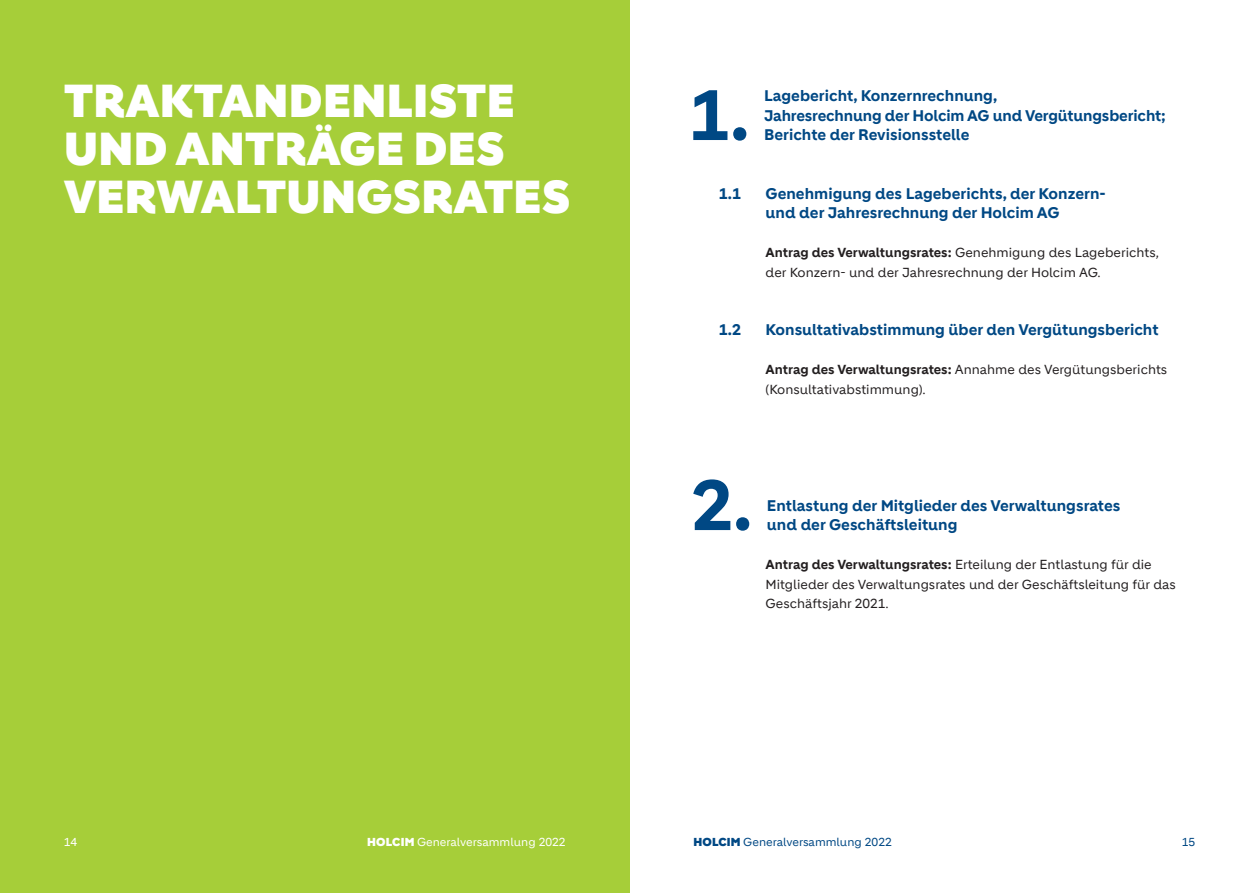
<style>
.page{position:relative;width:1259px;height:893px;background:#fff}
.page>*{position:absolute;margin:0;border:0;box-sizing:border-box;transform-origin:0 0}
.t1{font:700 69.15px "Holcim";color:#004884}
.t2{font:900 45px/48px "Holcim Headline";letter-spacing:.01em;color:#fff}
.t3{font:700 15px/19.5px "Holcim";color:#004884}
.t4{font:12.75px/19.5px "Holcim";color:#231f20}
.t5{font:11.25px "Holcim";color:#fff}
.t6{font:11.25px "Holcim";color:#004884}
.s1{font-weight:700}
.s2{font-family:"Holcim Headline";font-weight:900}
</style>
<div class="page">
<div style="left:0;top:0;width:629px;height:893px;background:#a6ce39"></div>
<h2 class="t2" style="left:64px;top:77px;width:508px">TRAKTANDENLISTE<br>UND ANTRÄGE DES<br>VERWALTUNGSRATES</h2>
<h1 class="t1" style="left:688px;top:75px;width:62px">1.</h1>
<p class="t3" style="left:764px;top:86px;width:403px">Lagebericht, Konzernrechnung,<br>Jahresrechnung der Holcim AG und Vergütungsbericht;<br>Berichte der Revisionsstelle</p>
<p class="t3" style="left:719px;top:184px;width:24px">1.1</p>
<p class="t3" style="left:765px;top:184px;width:340px">Genehmigung des Lageberichts, der Konzern&shy;und der Jahresrechnung der Holcim AG</p>
<p class="t4" style="left:765px;top:243px;width:395px"><span class="s1">Antrag des Verwaltungsrates:</span> Genehmigung des Lageberichts, der Konzern- und der Jahresrechnung der Holcim AG.</p>
<p class="t3" style="left:719px;top:320px;width:24px">1.2</p>
<p class="t3" style="left:765px;top:320px;width:394px">Konsultativabstimmung über den Vergütungsbericht</p>
<p class="t4" style="left:765px;top:360px;width:403px"><span class="s1">Antrag des Verwaltungsrates:</span> Annahme des Vergütungsberichts (Konsultativabstimmung).</p>
<h1 class="t1" style="left:691px;top:465px;width:62px">2.</h1>
<p class="t3" style="left:767px;top:496px;width:355px">Entlastung der Mitglieder des Verwaltungsrates und der Geschäftsleitung</p>
<p class="t4" style="left:765px;top:555px;width:412px"><span class="s1">Antrag des Verwaltungsrates:</span> Erteilung der Entlastung für die<br>Mitglieder des Verwaltungsrates und der Geschäftsleitung für das<br>Geschäftsjahr 2021.</p>
<p class="t5" style="left:64px;top:836px;width:15px">14</p>
<p class="t5" style="left:367px;top:836px;width:200px"><span class="s2">HOLCIM</span> Generalversammlung 2022</p>
<p class="t6" style="left:693px;top:836px;width:200px"><span class="s2">HOLCIM</span> Generalversammlung 2022</p>
<p class="t6" style="left:1181px;top:836px;width:15px">15</p>
</div>
